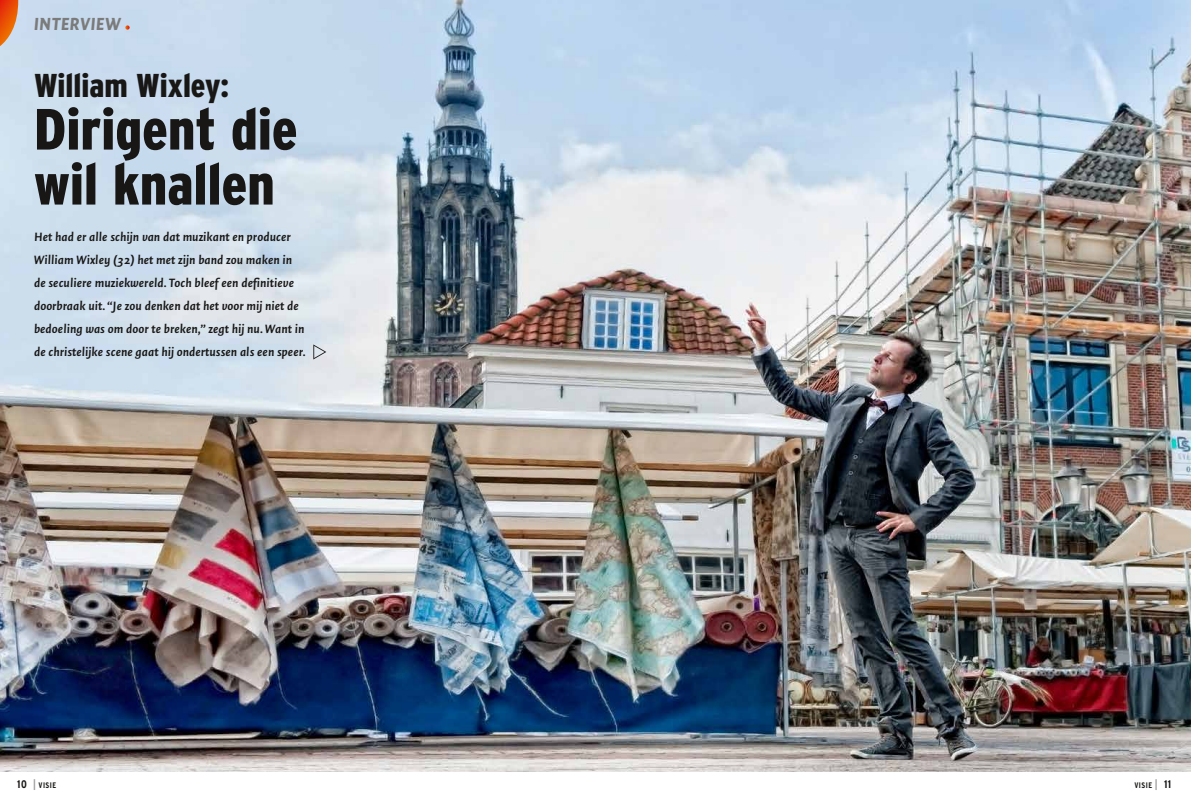
<style>
.page{position:relative;width:1191px;height:808px;background:#fff}
.page>*{position:absolute;margin:0;border:0;box-sizing:border-box;transform-origin:0 0}
.t1{font:900 condensed 58px/55px "Interstate";color:#181716}
.t2{font:900 condensed 33px "Interstate";color:#181716}
.t3{font:italic 700 18px "Quadraat Head";letter-spacing:.03em;color:#7a7b7a}
.t4{font:13px/23px "Quadraat Sans OT Bld Ita";color:#181716}
.t5{font:700 condensed 8px "Interstate";letter-spacing:.06em;color:#181716}
.s1{font-size:11px}
.s2{font-size:11px;color:#9c9c9d}
</style>
<div class="page">
<img style="left:0;top:0;width:1191px;height:771px">
<svg style="left:313px;top:344px;width:13px;height:15px"></svg>
<svg style="left:0;top:0;width:18px;height:46px"></svg>
<svg style="left:125px;top:25px;width:5px;height:5px"></svg>
<h3 class="t3" style="left:34px;top:13px;width:88px">INTERVIEW</h3>
<h2 class="t2" style="left:34px;top:65px;width:197px">William Wixley:</h2>
<h1 class="t1" style="left:34px;top:101px;width:265px">Dirigent die wil knallen</h1>
<p class="t4" style="left:34px;top:226px;width:273px">Het had er alle schijn van dat muzikant en producer William Wixley (32) het met zijn band zou maken in de seculiere muziekwereld. Toch bleef een definitieve doorbraak uit. “Je zou denken dat het voor mij niet de bedoeling was om door te breken,” zegt hij nu. Want in de christelijke scene gaat hij ondertussen als een speer.</p>
<p class="t5" style="left:17px;top:781px;width:40px"><span class="s1">10</span> <span class="s2">|</span> VISIE</p>
<p class="t5" style="left:1134px;top:781px;width:38px">VISIE <span class="s2">|</span> <span class="s1">11</span></p>
</div>
